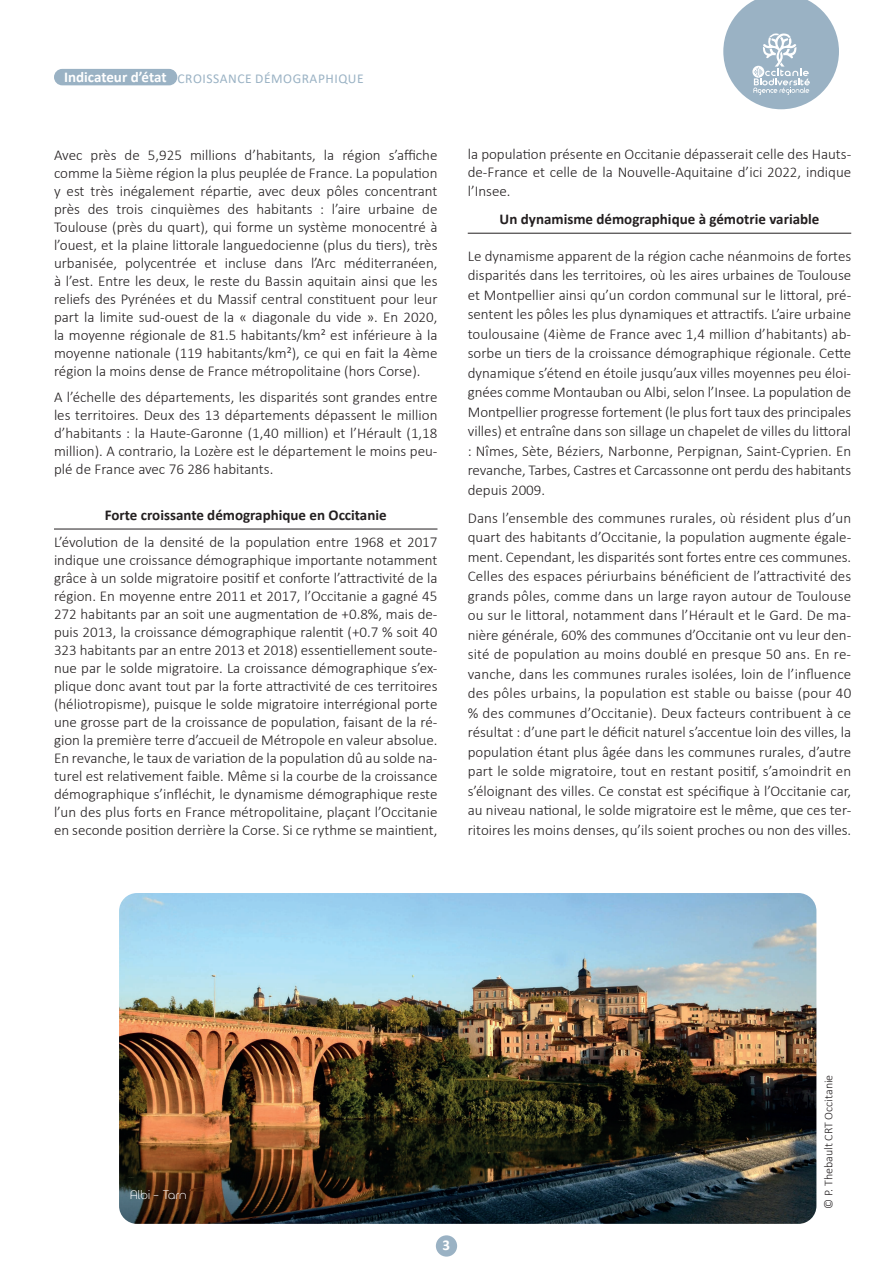
<style>
.page{position:relative;width:893px;height:1263px;background:#fff}
.page>*{position:absolute;margin:0;border:0;box-sizing:border-box;transform-origin:0 0}
.t1{font:300 15px/18px "Calibri";color:#231f20;text-align:justify}
.t2{font:700 15px "Calibri";color:#231f20}
.t3{font:700 15px "Calibri";color:#fff}
.t4{font:13.5px "Calibri";letter-spacing:.04em;color:#9ab2c4}
.t5{font:300 12px "Calibri";color:#231f20}
.t6{font:12px "Time Burner";letter-spacing:.02em;color:#fff}
.s1{font-weight:700;font-size:15px;color:#fff}
</style>
<div class="page">
<svg style="left:723px;top:0;width:116px;height:109px"></svg>
<div style="left:54px;top:69px;width:123px;height:16px;background:#9ab2c4;border-radius:8px"></div>
<div style="left:436px;top:1235px;width:21px;height:21px;background:#9ab2c4;border-radius:50%"></div>
<hr style="left:468px;top:233px;width:383px;height:1px;background:#231f20">
<hr style="left:54px;top:529px;width:383px;height:1px;background:#231f20">
<img style="left:119px;top:893px;width:697px;height:331px">
<p class="t4" style="left:64px;top:69px;width:301px"><span class="s1">Indicateur d’état</span> CROISSANCE DÉMOGRAPHIQUE</p>
<p class="t1" style="left:54px;top:145px;width:385px">Avec près de 5,925 millions d’habitants, la région s’affiche comme la 5ième région la plus peuplée de France. La population y est très inégalement répartie, avec deux pôles concentrant près des trois cinquièmes des habitants : l’aire urbaine de Toulouse (près du quart), qui forme un système monocentré à l’ouest, et la plaine littorale languedocienne (plus du tiers), très urbanisée, polycentrée et incluse dans l’Arc méditerranéen, à l’est. Entre les deux, le reste du Bassin aquitain ainsi que les reliefs des Pyrénées et du Massif central constituent pour leur part la limite sud-ouest de la « diagonale du vide ». En 2020, la moyenne régionale de 81.5 habitants/km² est inférieure à la moyenne nationale (119 habitants/km²), ce qui en fait la 4ème région la moins dense de France métropolitaine (hors Corse).</p>
<p class="t1" style="left:54px;top:388px;width:385px">A l’échelle des départements, les disparités sont grandes entre les territoires. Deux des 13 départements dépassent le million d’habitants : la Haute-Garonne (1,40 million) et l’Hérault (1,18 million). A contrario, la Lozère est le département le moins peu&shy;plé de France avec 76 286 habitants.</p>
<p class="t2" style="left:105px;top:505px;width:283px">Forte croissante démographique en Occitanie</p>
<p class="t1" style="left:54px;top:532px;width:385px">L’évolution de la densité de la population entre 1968 et 2017 indique une croissance démographique importante notamment grâce à un solde migratoire positif et conforte l’attractivité de la région. En moyenne entre 2011 et 2017, l’Occitanie a gagné 45<br>272 habitants par an soit une augmentation de +0.8%, mais de&shy;puis 2013, la croissance démographique ralentit (+0.7 % soit 40<br>323 habitants par an entre 2013 et 2018) essentiellement soute&shy;nue par le solde migratoire. La croissance démographique s’ex&shy;plique donc avant tout par la forte attractivité de ces territoires (héliotropisme), puisque le solde migratoire interrégional porte une grosse part de la croissance de population, faisant de la ré&shy;gion la première terre d’accueil de Métropole en valeur absolue.<br>En revanche, le taux de variation de la population dû au solde na&shy;turel est relativement faible. Même si la courbe de la croissance démographique s’infléchit, le dynamisme démographique reste l’un des plus forts en France métropolitaine, plaçant l’Occitanie en seconde position derrière la Corse. Si ce rythme se maintient,</p>
<p class="t1" style="left:468px;top:145px;width:385px">la population présente en Occitanie dépasserait celle des Hauts&shy;de-France et celle de la Nouvelle-Aquitaine d’ici 2022, indique</p>
<p class="t1" style="left:468px;top:182px;width:44px">l’Insee.</p>
<p class="t2" style="left:500px;top:209px;width:321px">Un dynamisme démographique à gémotrie variable</p>
<p class="t1" style="left:468px;top:246px;width:385px;line-height:19.5px">Le dynamisme apparent de la région cache néanmoins de fortes disparités dans les territoires, où les aires urbaines de Toulouse et Montpellier ainsi qu’un cordon communal sur le littoral, pré&shy;sentent les pôles les plus dynamiques et attractifs. L’aire urbaine toulousaine (4ième de France avec 1,4 million d’habitants) ab&shy;sorbe un tiers de la croissance démographique régionale. Cette dynamique s’étend en étoile jusqu’aux villes moyennes peu éloi&shy;gnées comme Montauban ou Albi, selon l’Insee. La population de Montpellier progresse fortement (le plus fort taux des principales villes) et entraîne dans son sillage un chapelet de villes du littoral : Nîmes, Sète, Béziers, Narbonne, Perpignan, Saint-Cyprien. En revanche, Tarbes, Castres et Carcassonne ont perdu des habitants depuis 2009.</p>
<p class="t1" style="left:468px;top:508px;width:385px;line-height:19.5px">Dans l’ensemble des communes rurales, où résident plus d’un quart des habitants d’Occitanie, la population augmente égale&shy;ment. Cependant, les disparités sont fortes entre ces communes.<br>Celles des espaces périurbains bénéficient de l’attractivité des grands pôles, comme dans un large rayon autour de Toulouse ou sur le littoral, notamment dans l’Hérault et le Gard. De ma&shy;nière générale, 60% des communes d’Occitanie ont vu leur den&shy;sité de population au moins doublé en presque 50 ans. En re&shy;vanche, dans les communes rurales isolées, loin de l’influence des pôles urbains, la population est stable ou baisse (pour 40 % des communes d’Occitanie). Deux facteurs contribuent à ce résultat : d’une part le déficit naturel s’accentue loin des villes, la population étant plus âgée dans les communes rurales, d’autre part le solde migratoire, tout en restant positif, s’amoindrit en s’éloignant des villes. Ce constat est spécifique à l’Occitanie car, au niveau national, le solde migratoire est le même, que ces ter&shy;ritoires les moins denses, qu’ils soient proches ou non des villes.</p>
<p class="t6" style="left:131px;top:1185px;width:58px">Albi - Tarn</p>
<p class="t3" style="left:443px;top:1234px;width:9px">3</p>
<p class="t5" style="left:821px;top:1209px;width:136px;rotate:-90deg">© P. Thebault CRT Occitanie</p>
</div>
